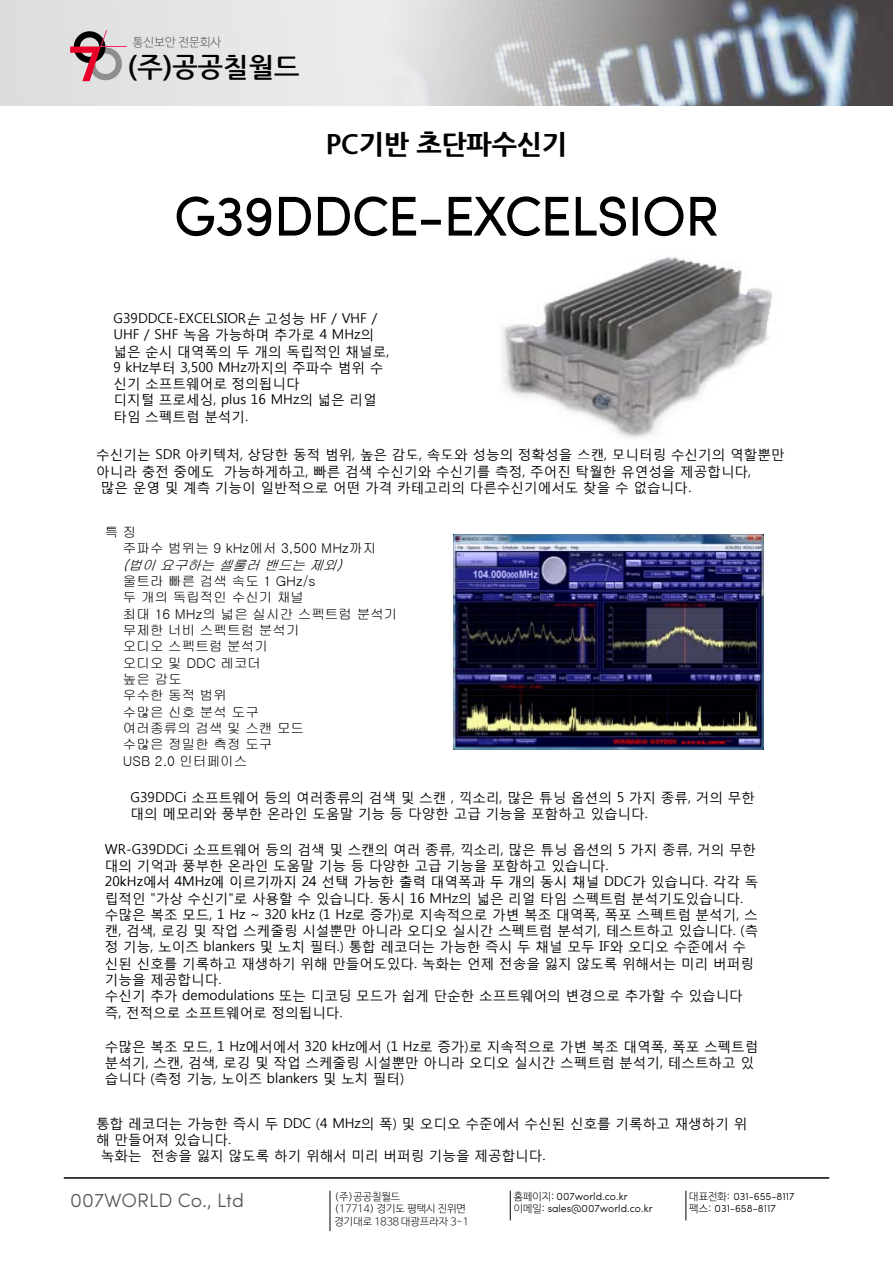
<style>
.page{position:relative;width:893px;height:1263px;background:#fff}
.page>*{position:absolute;margin:0;border:0;box-sizing:border-box;transform-origin:0 0}
.t1{font:300 54px "Sofia Pro";color:#000}
.t2{font:800 27px "Nanum Gothic";letter-spacing:-.01em;color:#000}
.t3{font:700 27px "Nanum Gothic";color:#040000}
.t4{font:21.15px "Malgun Gothic";color:#000}
.t5{font:300 19.5px "Sofia Pro";color:#595757}
.t6{font:18.15px "Malgun Gothic";color:#000}
.t7{font:13.65px/16.4px "Malgun Gothic";color:#000}
.t8{font:13.65px/16.4px "Gulim";color:#000}
.t9{font:italic 13.65px "Gulim";color:#000}
.t10{font:300 12px "Nanum Barun Gothic";color:#595757}
.t11{font:300 10.5px/12.6px "Sofia Pro";color:#040000}
.t12{font:300 10.5px/12.6px "Nanum Barun Gothic";color:#040000}
.s1{font-style:italic}
.s2{font-family:"Gulim"}
.s3{font-family:"Nanum Barun Gothic"}
</style>
<div class="page">
<svg style="left:0;top:0;width:893px;height:106px;background:#bbbdbf"></svg>
<svg style="left:70px;top:30px;width:57px;height:51px;background:#b9989e"></svg>
<svg style="left:510px;top:1191px;width:1px;height:29px"></svg>
<svg style="left:685px;top:1191px;width:1px;height:29px"></svg>
<hr style="left:330px;top:1191px;width:1px;height:40px;background:#000">
<hr style="left:64px;top:1177px;width:765px;height:2px;background:#000">
<svg style="left:176px;top:196px;width:96px;height:41px"></svg>
<svg style="left:278px;top:196px;width:139px;height:41px"></svg>
<div style="left:421px;top:220px;width:20px;height:5px;border:2px solid #000"></div>
<svg style="left:448px;top:196px;width:179px;height:41px"></svg>
<div style="left:633px;top:197px;width:5px;height:39px;border:2px solid #000"></div>
<svg style="left:644px;top:196px;width:40px;height:41px"></svg>
<svg style="left:690px;top:196px;width:27px;height:40px"></svg>
<img style="left:543px;top:257px;width:229px;height:61px">
<svg style="left:501px;top:318px;width:268px;height:121px"></svg>
<img style="left:454px;top:535px;width:310px;height:66px">
<img style="left:453px;top:601px;width:311px;height:141px">
<p class="t10" style="left:133px;top:36px;width:90px">통신보안 전문회사</p>
<h2 class="t3" style="left:128px;top:55px;width:173px">(주)공공칠월드</h2>
<h2 class="t2" style="left:326px;top:130px;width:243px">PC기반 초단파수신기</h2>
<h1 class="t1" style="left:174px;top:176px;width:546px">G39DDCE-EXCELSIOR</h1>
<h3 class="t4" style="left:335px;top:190px;width:205px">PC기반-초단파수신기</h3>
<h3 class="t6" style="left:348px;top:215px;width:178px">G39DDCE-EXCELSIOR</h3>
<p class="t7" style="left:113px;top:310px;width:277px">G39DDCE-EXCELSIOR<span class="s1">는</span>고성능 HF / VHF /<br>UHF / SHF 녹음 가능하며 추가로 4 MHz의 넓은 순시 대역폭의 두 개의 독립적인 채널로,<br>9 kHz부터 3,500 MHz까지의 주파수 범위 수 신기 소프트웨어로 정의됩니다<br>디지털 프로세싱, plus 16 MHz의 넓은 리얼 타임 스펙트럼 분석기.</p>
<p class="t7" style="left:96px;top:446px;width:690px">수신기는 SDR 아키텍처, 상당한 동적 범위, 높은 감도, 속 와 성능의 정확성을 스캔, 모니터링 수신기의 역할뿐만</p>
<p class="t7" style="left:440px;top:446px;width:15px">도</p>
<p class="t7" style="left:96px;top:463px;width:656px">아니라 충전 중에도 가능하게하고, 빠른 검색 수신기와 수신기를 측정, 주어진 탁월한 유연성을 제공합니다,</p>
<p class="t7" style="left:101px;top:479px;width:593px">많은 운영 및 계측 기능이 일반적으로 어떤 가격 카테고리의 다른수신기에서도 찾을 수 없습니다<span class="s2">.</span></p>
<p class="t8" style="left:123px;top:524px;width:255px;text-indent:-18px">특 징<br>주파수 범위는 9 kHz에서 3,500 MHz까지</p>
<p class="t9" style="left:123px;top:558px;width:225px">(법이 요구하는 셀룰러 밴드는 제외)</p>
<p class="t8" style="left:123px;top:573px;width:276px">울트라 빠른 검색 속도 1 GHz/s<br>두 개의 독립적인 수신기 채널<br>최대 16 MHz의 넓은 실시간 스펙트럼 분석기 무제한 너비 스펙트럼 분석기<br>오디오 스펙트럼 분석기<br>오디오 및 DDC 레코더<br>높은 감도<br>우수한 동적 범위<br>수많은 신호 분석 도구<br>여러종류의 검색 및 스캔 모드<br>수많은 정밀한 측정 도구<br>USB 2.0 인터페이스</p>
<p class="t7" style="left:131px;top:789px;width:626px">G39DDCi 소프트웨어 등의 여러종류의 검색 및 스캔 , 끽소리, 많은 튜닝 옵션의 5 가지 종류, 거의 무한 대의 메모리와 풍부한 온라인 도움말 기능 등 다양한 고급 기능을 포함하고 있습니다.</p>
<p class="t7" style="left:105px;top:841px;width:655px">WR-G39DDCi 소프트웨어 등의 검색 및 스캔의 여러 종류, 끽소리, 많은 튜닝 옵션의 5 가지 종류, 거의 무한 대의 기억과 풍부한 온라인 도움말 기능 등 다양한 고급 기능을 포함하고 있습니다.<br>20kHz에서 4MHz에 이르기까지 24 선택 가능한 출력 대역폭과 두 개의 동시 채널 DDC가 있습니다. 각각 독 립적인 "가상 수신기"로 사용할 수 있습니다. 동시 16 MHz의 넓은 리얼 타임 스펙트럼 분석기도있습니다. 수많은 복조 모드, 1 Hz ~ 320 kHz (1 Hz로 증가)로 지속적으로 가변 복조 대역폭, 폭포 스펙트럼 분석기, 스 캔, 검색, 로깅 및 작업 스케줄링 시설뿐만 아니라 오디오 실시간 스펙트럼 분석기, 테스트하고 있습니다. (측 정 기능, 노이즈 blankers 및 노치 필터.) 통합 레코더는 가능한 즉시 두 채널 모두 IF와 오디오 수준에서 수 신된 신호를 기록하고 재생하기 위해 만들어도있다. 녹화는 언제 전송을 잃지 않도록 위해서는 미리 버퍼링 기능을 제공합니다.<br>수신기 추가 demodulations 또는 디코딩 모드가 쉽게 단순한 소프트웨어의 변경으로 추가할 수 있습니다 즉, 전적으로 소프트웨어로 정의됩니다.</p>
<p class="t7" style="left:105px;top:1038px;width:655px">수많은 복조 모드, 1 Hz에서에서 320 kHz에서 (1 Hz로 증가)로 지속적으로 가변 복조 대역폭, 폭포 스펙트럼 분석기, 스캔, 검색, 로깅 및 작업 스케줄링 시설뿐만 아니라 오디오 실시간 스펙트럼 분석기, 테스트하고 있 습니다 (측정 기능, 노이즈 blankers 및 노치 필터)</p>
<p class="t7" style="left:96px;top:1115px;width:653px">통합 레코더는 가능한 즉시 두 DDC (4 MHz의 폭) 및 오디오 수준에서 수신된 신호를 기록하고 재생하기 위</p>
<p class="t7" style="left:96px;top:1131px;width:136px">해 만들어져 있습니다.</p>
<p class="t7" style="left:101px;top:1147px;width:446px">녹화는 전송을 잃지 않도록 하기 위해서 미리 버퍼링 기능을 제공합니다.</p>
<h3 class="t5" style="left:70px;top:1186px;width:175px">007WORLD Co., Ltd</h3>
<p class="t12" style="left:335px;top:1190px;width:136px">(주)공공칠월드<br>(17714) 경기도 평택시 진위면 경기대로 1838 대광프라자 3-1</p>
<p class="t11" style="left:514px;top:1189px;width:141px"><span class="s3">홈페이지:</span> 007world.co.kr <span class="s3">이메일:</span> sales@007world.co.kr</p>
<p class="t11" style="left:689px;top:1189px;width:107px"><span class="s3">대표전화:</span> 031-655-8117 <span class="s3">팩스:</span> 031-658-8117</p>
</div>
